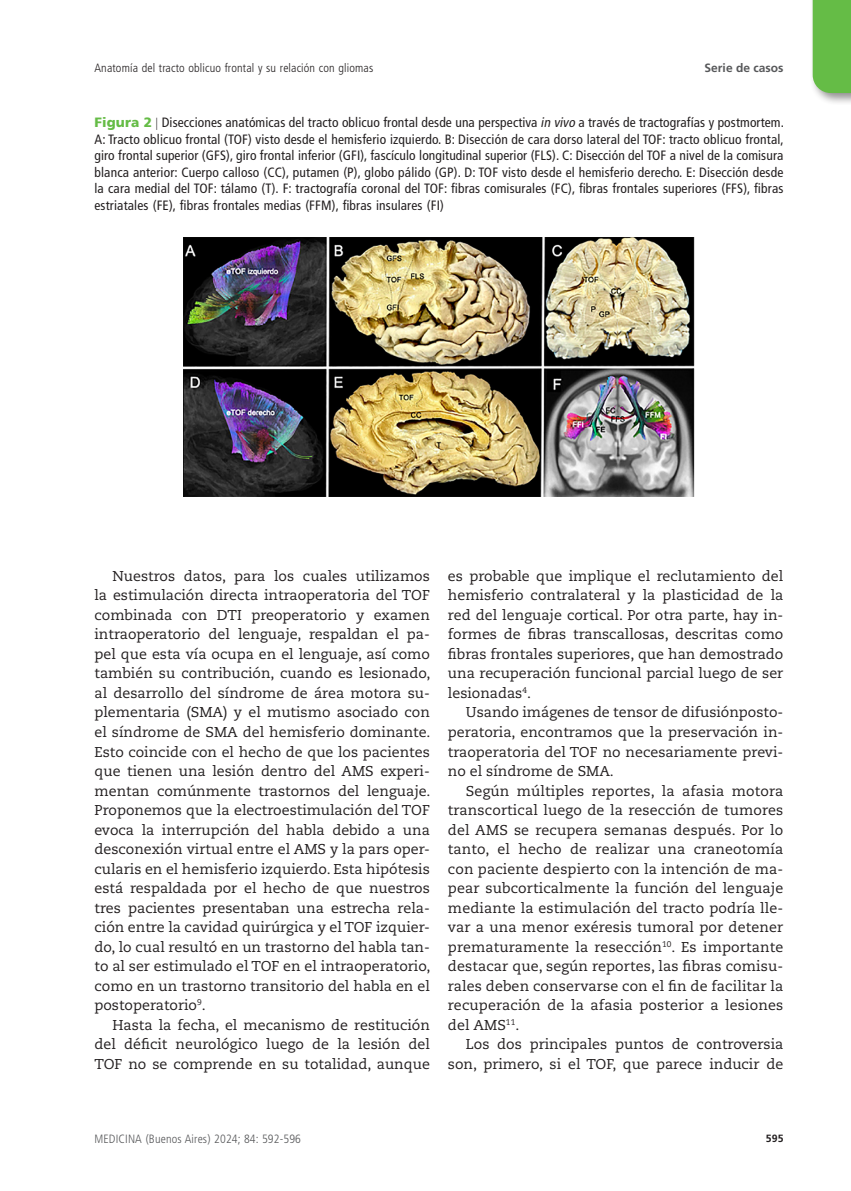
<style>
.page{position:relative;width:851px;height:1191px;background:#fff}
.page>*{position:absolute;margin:0;border:0;box-sizing:border-box;transform-origin:0 0}
.texto1{font:14.25px/19.5px "Caecilia LT Std";color:#231f20;text-align:justify}
.tablatit{font:condensed 13.5px/16.5px "Frutiger LT Std";letter-spacing:.01em;color:#231f20;text-align:justify}
.t1{font:300 condensed 12px "Frutiger LT Std";letter-spacing:.01em;color:#231f20}
.t2{font:300 condensed 12px "Frutiger LT Std";letter-spacing:.01em;color:#57585a}
.t3{font:700 12px "Frutiger LT Std";color:#57585a}
.t4{font:700 10.5px "Frutiger LT Std";color:#231f20}
.s1{font-weight:900;font-stretch:normal;color:#65bc46}
.s2{font-style:italic}
</style>
<div class="page">
<div style="left:808px;top:0;width:42px;height:105px;background:#231f20;opacity:.5"></div>
<div style="left:812px;top:0;width:38px;height:93px;background:#65bc46"></div>
<img style="left:184px;top:237px;width:510px;height:259px">
<p class="t1" style="left:94px;top:61px;width:280px">Anatomía del tracto oblicuo frontal y su relación con gliomas</p>
<p class="t3" style="left:704px;top:61px;width:80px">Serie de casos</p>
<p class="tablatit" style="left:94px;top:114px;width:691px"><span class="s1">Figura 2</span> Disecciones anatómicas del tracto oblicuo frontal desde una perspectiva <span class="s2">in vivo</span> a través de tractografías y postmortem.<br>A: Tracto oblicuo frontal (TOF) visto desde el hemisferio izquierdo. B: Disección de cara dorso lateral del TOF: tracto oblicuo frontal, giro frontal superior (GFS), giro frontal inferior (GFI), fascículo longitudinal superior (FLS). C: Disección del TOF a nivel de la comisura blanca anterior: Cuerpo calloso (CC), putamen (P), globo pálido (GP). D: TOF visto desde el hemisferio derecho. E: Disección desde la cara medial del TOF: tálamo (T). F: tractografía coronal del TOF: fibras comisurales (FC), fibras frontales superiores (FFS), fibras estriatales (FE), fibras frontales medias (FFM), fibras insulares (FI)</p>
<p class="texto1" style="left:94px;top:566px;width:337px;text-indent:18px">Nuestros datos, para los cuales utilizamos la estimulación directa intraoperatoria del TOF combinada con DTI preoperatorio y examen intraoperatorio del lenguaje, respaldan el pa&shy;pel que esta vía ocupa en el lenguaje, así como también su contribución, cuando es lesionado, al desarrollo del síndrome de área motora su&shy;plementaria (SMA) y el mutismo asociado con el síndrome de SMA del hemisferio dominante.<br>Esto coincide con el hecho de que los pacientes que tienen una lesión dentro del AMS experi&shy;mentan comúnmente trastornos del lenguaje.<br>Proponemos que la electroestimulación del TOF evoca la interrupción del habla debido a una desconexión virtual entre el AMS y la pars oper&shy;cularis en el hemisferio izquierdo. Esta hipótesis está respaldada por el hecho de que nuestros tres pacientes presentaban una estrecha rela&shy;ción entre la cavidad quirúrgica y el TOF izquier&shy;do, lo cual resultó en un trastorno del habla tan&shy;to al ser estimulado el TOF en el intraoperatorio, como en un trastorno transitorio del habla en el postoperatorio<sup>9</sup>.</p>
<p class="texto1" style="left:94px;top:1015px;width:337px;text-indent:18px">Hasta la fecha, el mecanismo de restitución del déficit neurológico luego de la lesión del TOF no se comprende en su totalidad, aunque</p>
<p class="texto1" style="left:448px;top:566px;width:337px">es probable que implique el reclutamiento del hemisferio contralateral y la plasticidad de la red del lenguaje cortical. Por otra parte, hay in&shy;formes de fibras transcallosas, descritas como fibras frontales superiores, que han demostrado una recuperación funcional parcial luego de ser lesionadas<sup>4</sup>.</p>
<p class="texto1" style="left:448px;top:703px;width:337px;text-indent:18px">Usando imágenes de tensor de difusiónposto&shy;peratoria, encontramos que la preservación in&shy;traoperatoria del TOF no necesariamente previ&shy;no el síndrome de SMA.</p>
<p class="texto1" style="left:448px;top:781px;width:337px;text-indent:18px">Según múltiples reportes, la afasia motora transcortical luego de la resección de tumores del AMS se recupera semanas después. Por lo tanto, el hecho de realizar una craneotomía con paciente despierto con la intención de ma&shy;pear subcorticalmente la función del lenguaje mediante la estimulación del tracto podría lle&shy;var a una menor exéresis tumoral por detener prematuramente la resección<sup>10</sup>. Es importante destacar que, según reportes, las fibras comisu&shy;rales deben conservarse con el fin de facilitar la recuperación de la afasia posterior a lesiones del AMS<sup>11</sup>.</p>
<p class="texto1" style="left:448px;top:1034px;width:337px;text-align:right">Los dos principales puntos de controversia son, primero, si el TOF, que parece inducir de</p>
<p class="t2" style="left:94px;top:1132px;width:208px">MEDICINA (Buenos Aires) 2024; 84: 592-596</p>
<p class="t4" style="left:765px;top:1132px;width:19px">595</p>
</div>
